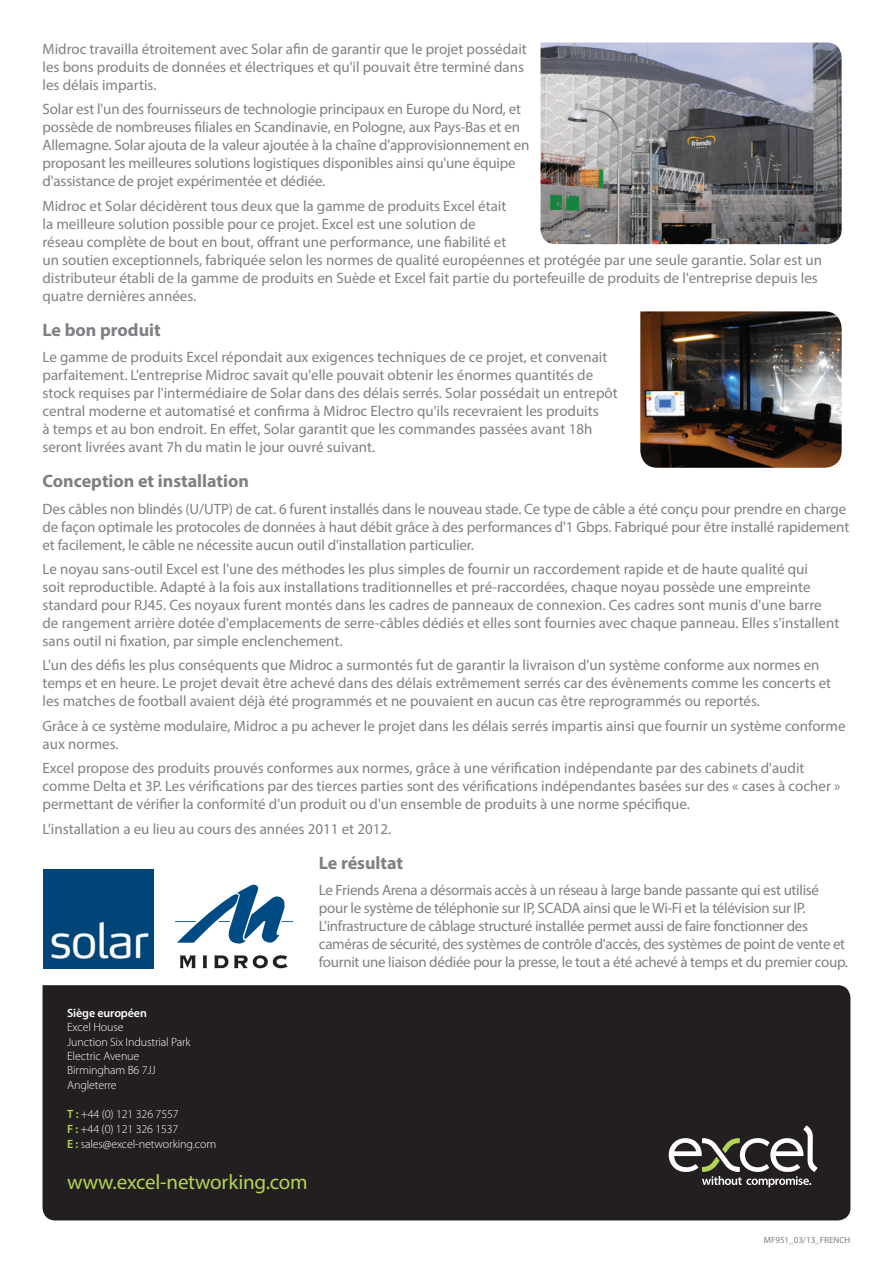
<style>
.page{position:relative;width:893px;height:1263px;background:#fff}
.page>*{position:absolute;margin:0;border:0;box-sizing:border-box;transform-origin:0 0}
.t1{font:21px "Myriad Pro";letter-spacing:-.01em;color:#b2d454}
.t2{font:700 18px "Myriad Pro";color:#7e8083}
.t3{font:15px/18px "Myriad Pro";color:#7e8083}
.t4{font:15px/18px "Myriad Pro";letter-spacing:-.02em;color:#7e8083}
.t5{font:300 12px/14.4px "Myriad Pro";letter-spacing:-.01em;color:#fff}
.t6{font:600 12px "Myriad Pro";letter-spacing:-.01em;color:#fff}
.t7{font:9px "Myriad Pro";color:#7e8083}
.s1{font-weight:600;color:#b2d454}
</style>
<div class="page">
<div style="left:43px;top:985px;width:807px;height:235px;background:#231f20"></div>
<svg style="left:669px;top:1125px;width:148px;height:62px"></svg>
<img style="left:640px;top:311px;width:202px;height:157px">
<img style="left:540px;top:43px;width:302px;height:201px">
<img style="left:44px;top:870px;width:109px;height:98px">
<svg style="left:180px;top:955px;width:16px;height:13px"></svg>
<svg style="left:202px;top:955px;width:5px;height:13px"></svg>
<svg style="left:214px;top:955px;width:14px;height:13px"></svg>
<svg style="left:234px;top:955px;width:54px;height:13px"></svg>
<svg style="left:175px;top:884px;width:118px;height:60px"></svg>
<p class="t3" style="left:43px;top:40px;width:486px">Midroc travailla étroitement avec Solar afin de garantir que le projet possédait les bons produits de données et électriques et qu'il pouvait être terminé dans les délais impartis.</p>
<p class="t3" style="left:43px;top:100px;width:488px">Solar est l'un des fournisseurs de technologie principaux en Europe du Nord, et possède de nombreuses filiales en Scandinavie, en Pologne, aux Pays-Bas et en Allemagne. Solar ajouta de la valeur ajoutée à la chaîne d'approvisionnement en proposant les meilleures solutions logistiques disponibles ainsi qu'une équipe d'assistance de projet expérimentée et dédiée.</p>
<p class="t3" style="left:43px;top:196px;width:781px">Midroc et Solar décidèrent tous deux que la gamme de produits Excel était<br>la meilleure solution possible pour ce projet. Excel est une solution de<br>réseau complète de bout en bout, offrant une performance, une fiabilité et<br>un soutien exceptionnels, fabriquée selon les normes de qualité européennes et protégée par une seule garantie. Solar est un distributeur établi de la gamme de produits en Suède et Excel fait partie du portefeuille de produits de l'entreprise depuis les quatre dernières années.</p>
<p class="t2" style="left:43px;top:318px;width:120px">Le bon produit</p>
<p class="t3" style="left:43px;top:348px;width:577px">Le gamme de produits Excel répondait aux exigences techniques de ce projet, et convenait parfaitement. L'entreprise Midroc savait qu'elle pouvait obtenir les énormes quantités de stock requises par l'intermédiaire de Solar dans des délais serrés. Solar possédait un entrepôt central moderne et automatisé et confirma à Midroc Electro qu'ils recevraient les produits<br>à temps et au bon endroit. En effet, Solar garantit que les commandes passées avant 18h seront livrées avant 7h du matin le jour ouvré suivant.</p>
<p class="t2" style="left:43px;top:469px;width:208px">Conception et installation</p>
<p class="t3" style="left:43px;top:499px;width:808px">Des câbles non blindés (U/UTP) de cat. 6 furent installés dans le nouveau stade. Ce type de câble a été conçu pour prendre en charge de façon optimale les protocoles de données à haut débit grâce à des performances d'1 Gbps. Fabriqué pour être installé rapidement et facilement, le câble ne nécessite aucun outil d'installation particulier.</p>
<p class="t3" style="left:43px;top:560px;width:798px">Le noyau sans-outil Excel est l'une des méthodes les plus simples de fournir un raccordement rapide et de haute qualité qui<br>soit reproductible. Adapté à la fois aux installations traditionnelles et pré-raccordées, chaque noyau possède une empreinte standard pour RJ45. Ces noyaux furent montés dans les cadres de panneaux de connexion. Ces cadres sont munis d'une barre de rangement arrière dotée d'emplacements de serre-câbles dédiés et elles sont fournies avec chaque panneau. Elles s'installent sans outil ni fixation, par simple enclenchement.</p>
<p class="t3" style="left:43px;top:656px;width:790px">L'un des défis les plus conséquents que Midroc a surmontés fut de garantir la livraison d'un système conforme aux normes en temps et en heure. Le projet devait être achevé dans des délais extrêmement serrés car des évènements comme les concerts et les matches de football avaient déjà été programmés et ne pouvaient en aucun cas être reprogrammés ou reportés.</p>
<p class="t3" style="left:43px;top:716px;width:805px">Grâce à ce système modulaire, Midroc a pu achever le projet dans les délais serrés impartis ainsi que fournir un système conforme aux normes.</p>
<p class="t3" style="left:43px;top:759px;width:799px">Excel propose des produits prouvés conformes aux normes, grâce à une vérification indépendante par des cabinets d'audit comme Delta et 3P. Les vérifications par des tierces parties sont des vérifications indépendantes basées sur des « cases à cocher » permettant de vérifier la conformité d'un produit ou d'un ensemble de produits à une norme spécifique.</p>
<p class="t3" style="left:43px;top:819px;width:350px">L'installation a eu lieu au cours des années 2011 et 2012.</p>
<p class="t2" style="left:319px;top:851px;width:86px">Le résultat</p>
<p class="t4" style="left:319px;top:881px;width:531px">Le Friends Arena a désormais accès à un réseau à large bande passante qui est utilisé pour le système de téléphonie sur IP, SCADA ainsi que le Wi-Fi et la télévision sur IP.<br>L'infrastructure de câblage structuré installée permet aussi de faire fonctionner des caméras de sécurité, des systèmes de contrôle d'accès, des systèmes de point de vente et fournit une liaison dédiée pour la presse, le tout a été achevé à temps et du premier coup.</p>
<p class="t6" style="left:67px;top:1005px;width:81px">Siège européen</p>
<p class="t5" style="left:67px;top:1020px;width:125px">Excel House<br>Junction Six Industrial Park<br>Electric Avenue<br>Birmingham B6 7JJ<br>Angleterre</p>
<p class="t5" style="left:67px;top:1107px;width:150px;line-height:15px"><span class="s1">T :</span> +44 (0) 121 326 7557<br><span class="s1">F :</span> +44 (0) 121 326 1537<br><span class="s1">E :</span> sales@excel-networking.com</p>
<h1 class="t1" style="left:67px;top:1169px;width:242px">www.excel-networking.com</h1>
<p class="t7" style="left:764px;top:1235px;width:88px">MF951_03/13_FRENCH</p>
</div>
